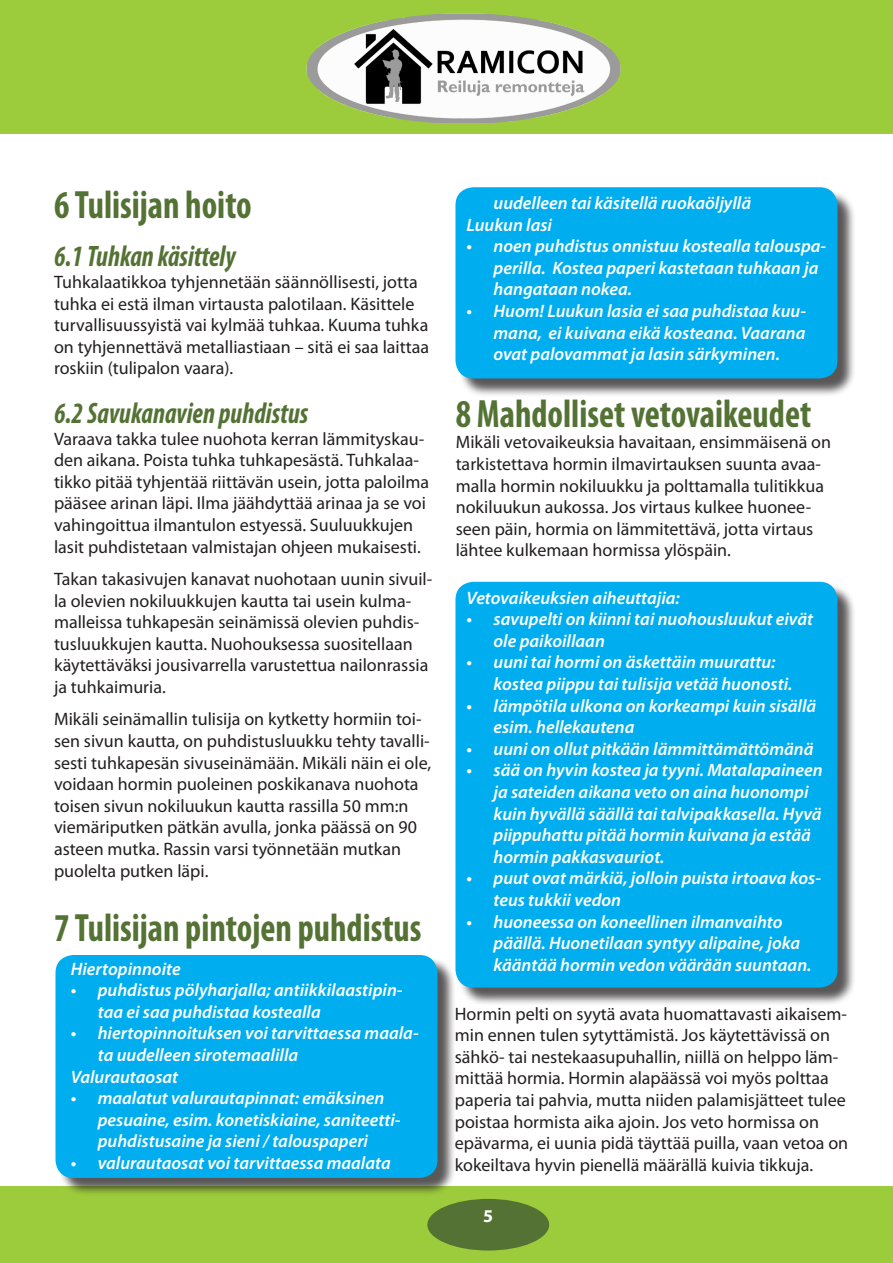
<style>
.page{position:relative;width:893px;height:1263px;background:#fff}
.page>*{position:absolute;margin:0;border:0;box-sizing:border-box;transform-origin:0 0}
.otsikko_1{font:700 condensed 39.6px "Myriad Pro";color:#537234;scale:.91 1}
.otsikko_2{font:italic 700 condensed 29.7px "Myriad Pro";color:#537234;scale:.91 1}
.t1{font:18px/21.6px "Myriad Pro";color:#231f20}
.t2{font:italic 600 18px/21.6px "Myriad Pro";color:#fff}
.t3{font:700 18px "Myriad Pro";color:#fff}
</style>
<div class="page">
<div style="left:0;top:0;width:893px;height:134px;background:#9ccb3b"></div>
<div style="left:0;top:1186px;width:893px;height:77px;background:#9ccb3b"></div>
<img style="left:306px;top:13px;width:315px;height:111px">
<div style="left:427px;top:1199px;width:122px;height:51px;background:#537234;border-radius:50%"></div>
<div style="left:58px;top:957px;width:398px;height:239px;background:#231f20;opacity:.75"></div>
<div style="left:56px;top:955px;width:381px;height:223px;background:#00adef;border-radius:18px"></div>
<div style="left:458px;top:584px;width:398px;height:422px;background:#231f20;opacity:.75"></div>
<div style="left:455px;top:582px;width:382px;height:406px;background:#00adef;border-radius:18px"></div>
<div style="left:458px;top:190px;width:398px;height:207px;background:#231f20;opacity:.75"></div>
<div style="left:455px;top:187px;width:382px;height:191px;background:#00adef;border-radius:18px"></div>
<p class="otsikko_1" style="left:54px;top:180px;width:219px">6 Tulisijan hoito</p>
<p class="otsikko_2" style="left:54px;top:238px;width:201px">6.1 Tuhkan käsittely</p>
<p class="t1" style="left:54px;top:271px;width:377px">Tuhkalaatikkoa tyhjennetään säännöllisesti, jotta tuhka ei estä ilman virtausta palotilaan. Käsittele turvallisuussyistä vai kylmää tuhkaa. Kuuma tuhka on tyhjennettävä metalliastiaan – sitä ei saa laittaa roskiin (tulipalon vaara).</p>
<p class="otsikko_2" style="left:54px;top:395px;width:281px">6.2 Savukanavien puhdistus</p>
<p class="t1" style="left:54px;top:427px;width:377px">Varaava takka tulee nuohota kerran lämmityskau&shy;den aikana. Poista tuhka tuhkapesästä. Tuhkalaa&shy;tikko pitää tyhjentää riittävän usein, jotta paloilma pääsee arinan läpi. Ilma jäähdyttää arinaa ja se voi vahingoittua ilmantulon estyessä. Suuluukkujen lasit puhdistetaan valmistajan ohjeen mukaisesti.</p>
<p class="t1" style="left:54px;top:568px;width:380px">Takan takasivujen kanavat nuohotaan uunin sivuil&shy;la olevien nokiluukkujen kautta tai usein kulma&shy;malleissa tuhkapesän seinämissä olevien puhdis&shy;tusluukkujen kautta. Nuohouksessa suositellaan käytettäväksi jousivarrella varustettua nailonrassia ja tuhkaimuria.</p>
<p class="t1" style="left:54px;top:708px;width:379px">Mikäli seinämallin tulisija on kytketty hormiin toi&shy;sen sivun kautta, on puhdistusluukku tehty tavalli&shy;sesti tuhkapesän sivuseinämään. Mikäli näin ei ole, voidaan hormin puoleinen poskikanava nuohota toisen sivun nokiluukun kautta rassilla 50 mm:n viemäriputken pätkän avulla, jonka päässä on 90 asteen mutka. Rassin varsi työnnetään mutkan puolelta putken läpi.</p>
<p class="otsikko_1" style="left:54px;top:903px;width:405px">7 Tulisijan pintojen puhdistus</p>
<p class="t2" style="left:71px;top:957px;width:112px">Hiertopinnoite</p>
<p class="t2" style="left:98px;top:979px;width:306px;text-indent:-27px">• puhdistus pölyharjalla; antiikkilaastipin&shy;taa ei saa puhdistaa kostealla</p>
<p class="t2" style="left:98px;top:1022px;width:322px;text-indent:-27px">• hiertopinnoituksen voi tarvittaessa maala&shy;ta uudelleen sirotemaalilla</p>
<p class="t2" style="left:71px;top:1065px;width:109px">Valurautaosat</p>
<p class="t2" style="left:98px;top:1087px;width:304px;text-indent:-27px">• maalatut valurautapinnat: emäksinen pesuaine, esim. konetiskiaine, saniteetti&shy;puhdistusaine ja sieni / talouspaperi</p>
<p class="t2" style="left:71px;top:1152px;width:322px">• valurautaosat voi tarvittaessa maalata</p>
<p class="t2" style="left:494px;top:192px;width:259px">uudelleen tai käsitellä ruokaöljyllä</p>
<p class="t2" style="left:467px;top:213px;width:87px">Luukun lasi</p>
<p class="t2" style="left:494px;top:235px;width:334px;text-indent:-27px">• noen puhdistus onnistuu kostealla talouspa&shy;perilla. Kostea paperi kastetaan tuhkaan ja hangataan nokea.</p>
<p class="t2" style="left:494px;top:300px;width:314px;text-align:justify;text-indent:-27px">• Huom! Luukun lasia ei saa puhdistaa kuu&shy;mana, ei kuivana eikä kosteana. Vaarana ovat palovammat ja lasin särkyminen.</p>
<p class="otsikko_1" style="left:456px;top:389px;width:392px">8 Mahdolliset vetovaikeudet</p>
<p class="t1" style="left:456px;top:431px;width:377px">Mikäli vetovaikeuksia havaitaan, ensimmäisenä on tarkistettava hormin ilmavirtauksen suunta avaa&shy;malla hormin nokiluukku ja polttamalla tulitikkua nokiluukun aukossa. Jos virtaus kulkee huonee&shy;seen päin, hormia on lämmitettävä, jotta virtaus lähtee kulkemaan hormissa ylöspäin.</p>
<p class="t2" style="left:467px;top:586px;width:215px">Vetovaikeuksien aiheuttajia:</p>
<p class="t2" style="left:494px;top:608px;width:321px;text-indent:-27px">• savupelti on kiinni tai nuohousluukut eivät ole paikoillaan</p>
<p class="t2" style="left:494px;top:651px;width:300px;text-indent:-27px">• uuni tai hormi on äskettäin muurattu: kostea piippu tai tulisija vetää huonosti.</p>
<p class="t2" style="left:494px;top:694px;width:324px;text-indent:-27px">• lämpötila ulkona on korkeampi kuin sisällä esim. hellekautena</p>
<p class="t2" style="left:467px;top:737px;width:349px">• uuni on ollut pitkään lämmittämättömänä</p>
<p class="t2" style="left:494px;top:759px;width:331px;text-indent:-27px">• sää on hyvin kostea ja tyyni. Matalapaineen ja sateiden aikana veto on aina huonompi kuin hyvällä säällä tai talvipakkasella. Hyvä piippuhattu pitää hormin kuivana ja estää hormin pakkasvauriot.</p>
<p class="t2" style="left:494px;top:867px;width:329px;text-indent:-27px">• puut ovat märkiä, jolloin puista irtoava kos&shy;teus tukkii vedon</p>
<p class="t2" style="left:494px;top:910px;width:320px;text-indent:-27px">• huoneessa on koneellinen ilmanvaihto päällä. Huonetilaan syntyy alipaine, joka kääntää hormin vedon väärään suuntaan.</p>
<p class="t1" style="left:455px;top:1002px;width:395px">Hormin pelti on syytä avata huomattavasti aikaisem&shy;min ennen tulen sytyttämistä. Jos käytettävissä on sähkö- tai nestekaasupuhallin, niillä on helppo läm&shy;mittää hormia. Hormin alapäässä voi myös polttaa paperia tai pahvia, mutta niiden palamisjätteet tulee poistaa hormista aika ajoin. Jos veto hormissa on epävarma, ei uunia pidä täyttää puilla, vaan vetoa on kokeiltava hyvin pienellä määrällä kuivia tikkuja.</p>
<p class="t3" style="left:483px;top:1204px;width:11px">5</p>
</div>
